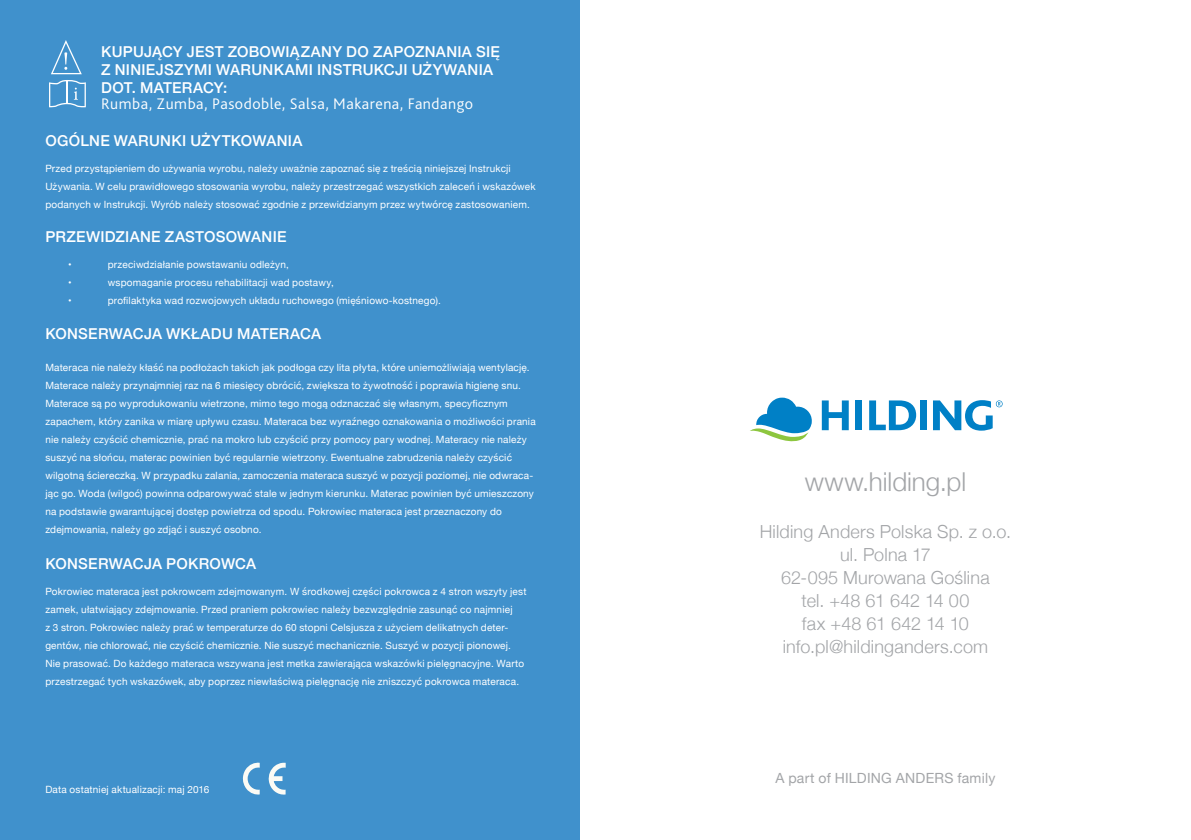
<style>
.page{position:relative;width:1191px;height:840px;background:#fff}
.page>*{position:absolute;margin:0;border:0;box-sizing:border-box;transform-origin:0 0}
.t1{font:300 26px "Helvetica Neue";color:#a3a5a8}
.t2{font:300 18px/23px "Helvetica Neue";letter-spacing:.01em;color:#a3a5a8;text-align:center}
.t3{font:300 16px "Bliss Pro";letter-spacing:.035em;color:#fff}
.t4{font:500 15px/18px "Helvetica Neue";letter-spacing:.02em;color:#fff}
.t5{font:14px "Helvetica Neue";letter-spacing:.02em;color:#a3a5a8}
.t6{font:10px/18px "Helvetica Neue";letter-spacing:.02em;color:#fff}
</style>
<div class="page">
<svg style="left:822px;top:400px;width:26px;height:30px"></svg>
<div style="left:855px;top:400px;width:7px;height:30px;background:#0080c6"></div>
<svg style="left:869px;top:400px;width:47px;height:30px"></svg>
<div style="left:919px;top:400px;width:7px;height:30px;background:#0080c6"></div>
<svg style="left:750px;top:397px;width:62px;height:45px"></svg>
<svg style="left:933px;top:400px;width:69px;height:30px"></svg>
<div style="left:0;top:0;width:580px;height:839px;background:#4091cc"></div>
<svg style="left:51px;top:40px;width:31px;height:34px"></svg>
<svg style="left:49px;top:80px;width:37px;height:27px"></svg>
<svg style="left:268px;top:762px;width:18px;height:32px"></svg>
<svg style="left:242px;top:762px;width:18px;height:32px"></svg>
<h3 class="t4" style="left:101px;top:42px;width:400px">KUPUJĄCY JEST ZOBOWIĄZANY DO ZAPOZNANIA SIĘ<br>Z NINIEJSZYMI WARUNKAMI INSTRUKCJI UŻYWANIA<br>DOT. MATERACY:</h3>
<h3 class="t3" style="left:101px;top:94px;width:373px">Rumba, Zumba, Pasodoble, Salsa, Makarena, Fandango</h3>
<h3 class="t4" style="left:45px;top:131px;width:258px">OGÓLNE WARUNKI UŻYTKOWANIA</h3>
<p class="t6" style="left:45px;top:160px;width:492px">Przed przystąpieniem do używania wyrobu, należy uważnie zapoznać się z treścią niniejszej Instrukcji<br>Używania. W celu prawidłowego stosowania wyrobu, należy przestrzegać wszystkich zaleceń i wskazówek podanych w Instrukcji. Wyrób należy stosować zgodnie z przewidzianym przez wytwórcę zastosowaniem.</p>
<h3 class="t4" style="left:45px;top:227px;width:243px">PRZEWIDZIANE ZASTOSOWANIE</h3>
<p class="t6" style="left:68px;top:256px;width:5px">•</p>
<p class="t6" style="left:108px;top:256px;width:183px">przeciwdziałanie powstawaniu odleżyn,</p>
<p class="t6" style="left:68px;top:274px;width:5px">•</p>
<p class="t6" style="left:108px;top:274px;width:227px">wspomaganie procesu rehabilitacji wad postawy,</p>
<p class="t6" style="left:68px;top:292px;width:5px">•</p>
<p class="t6" style="left:108px;top:292px;width:335px">profilaktyka wad rozwojowych układu ruchowego (mięśniowo-kostnego).</p>
<h3 class="t4" style="left:45px;top:323px;width:277px">KONSERWACJA WKŁADU MATERACA</h3>
<p class="t6" style="left:45px;top:358px;width:492px">Materaca nie należy kłaść na podłożach takich jak podłoga czy lita płyta, które uniemożliwiają wentylację.<br>Materace należy przynajmniej raz na 6 miesięcy obrócić, zwiększa to żywotność i poprawia higienę snu.<br>Materace są po wyprodukowaniu wietrzone, mimo tego mogą odznaczać się własnym, specyficznym zapachem, który zanika w miarę upływu czasu. Materaca bez wyraźnego oznakowania o możliwości prania nie należy czyścić chemicznie, prać na mokro lub czyścić przy pomocy pary wodnej. Materacy nie należy suszyć na słońcu, materac powinien być regularnie wietrzony. Ewentualne zabrudzenia należy czyścić wilgotną ściereczką. W przypadku zalania, zamoczenia materaca suszyć w pozycji poziomej, nie odwraca&shy;jąc go. Woda (wilgoć) powinna odparowywać stale w jednym kierunku. Materac powinien być umieszczony na podstawie gwarantującej dostęp powietrza od spodu. Pokrowiec materaca jest przeznaczony do zdejmowania, należy go zdjąć i suszyć osobno.</p>
<h3 class="t4" style="left:45px;top:553px;width:212px">KONSERWACJA POKROWCA</h3>
<p class="t6" style="left:45px;top:582px;width:482px">Pokrowiec materaca jest pokrowcem zdejmowanym. W środkowej części pokrowca z 4 stron wszyty jest zamek, ułatwiający zdejmowanie. Przed praniem pokrowiec należy bezwzględnie zasunąć co najmniej<br>z 3 stron. Pokrowiec należy prać w temperaturze do 60 stopni Celsjusza z użyciem delikatnych deter&shy;gentów, nie chlorować, nie czyścić chemicznie. Nie suszyć mechanicznie. Suszyć w pozycji pionowej.<br>Nie prasować. Do każdego materaca wszywana jest metka zawierająca wskazówki pielęgnacyjne. Warto przestrzegać tych wskazówek, aby poprzez niewłaściwą pielęgnację nie zniszczyć pokrowca materaca.</p>
<p class="t6" style="left:45px;top:780px;width:165px">Data ostatniej aktualizacji: maj 2016</p>
<h1 class="t1" style="left:804px;top:460px;width:163px">www.hilding.pl</h1>
<h2 class="t2" style="left:759px;top:518px;width:253px">Hilding Anders Polska Sp. z o.o. ul. Polna 17<br>62-095 Murowana Goślina<br>tel. +48 61 642 14 00<br>fax +48 61 642 14 10 info.pl@hildinganders.com</h2>
<h3 class="t5" style="left:775px;top:767px;width:221px">A part of HILDING ANDERS family</h3>
</div>
